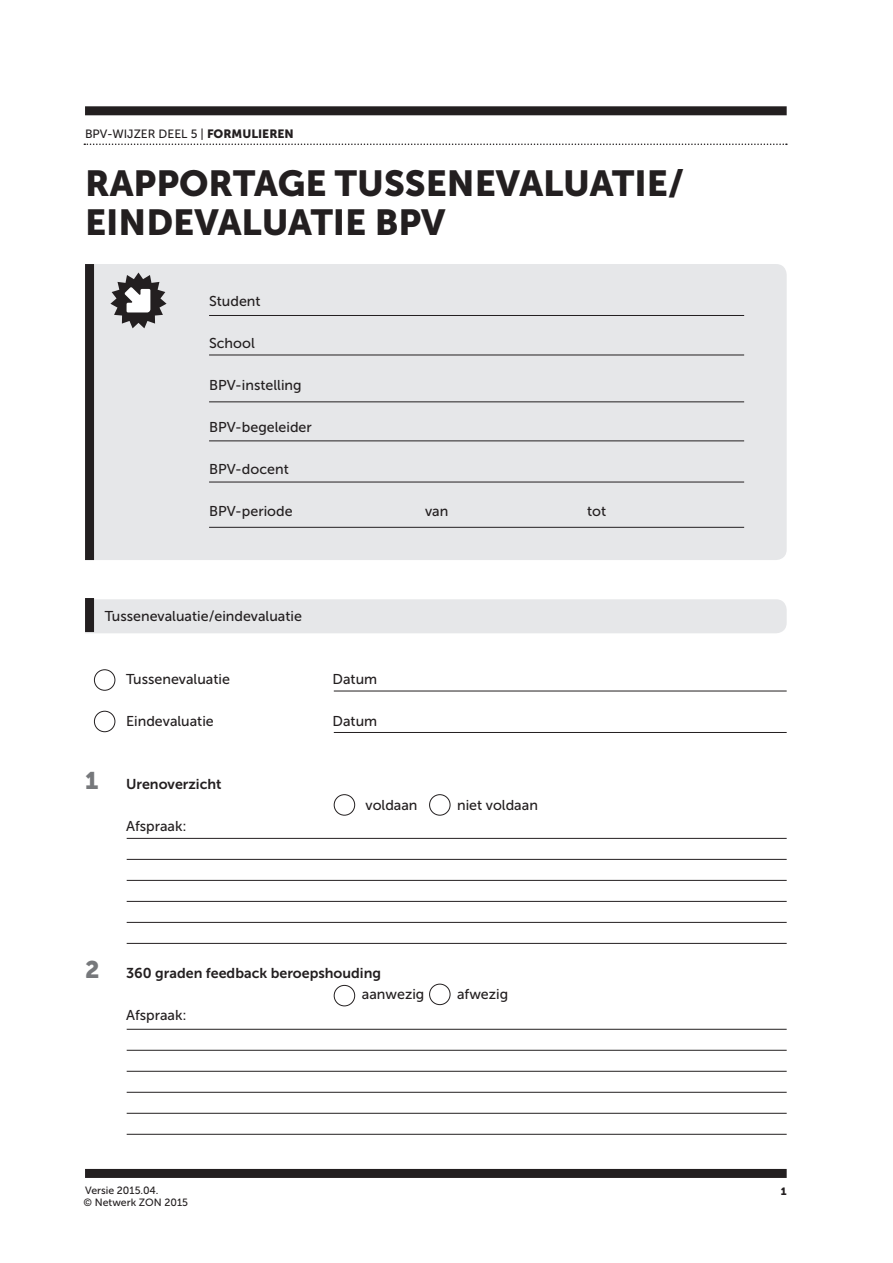
<style>
.page{position:relative;width:893px;height:1263px;background:#fff}
.page>*{position:absolute;margin:0;border:0;box-sizing:border-box;transform-origin:0 0}
.t1{font:36px/39px "Museo Sans 900";color:#231f20}
.t2{font:24px "Museo Sans 900";color:#76787b}
.t3{font:14.25px "Museo Sans 500";color:#231f20}
.t4{font:14.25px "Museo Sans 700";color:#231f20}
.t5{font:12px "Museo Sans 500";color:#231f20}
.t6{font:10.5px "Museo Sans 500";color:#231f20}
.t7{font:10.5px "Museo Sans 900";color:#231f20}
.s1{font-family:"Museo Sans 900"}
</style>
<div class="page">
<div style="left:94px;top:264px;width:693px;height:296px;background:#e6e7e9"></div>
<div style="left:85px;top:264px;width:9px;height:296px;background:#231f20"></div>
<svg style="left:110px;top:273px;width:57px;height:55px;background:#919091"></svg>
<hr style="left:209px;top:315px;width:535px;height:1px;background:#231f20">
<hr style="left:209px;top:355px;width:535px;height:1px;background:#231f20">
<hr style="left:209px;top:401px;width:535px;height:1px;background:#231f20">
<hr style="left:209px;top:440px;width:535px;height:1px;background:#231f20">
<hr style="left:209px;top:482px;width:535px;height:1px;background:#231f20">
<hr style="left:209px;top:527px;width:535px;height:1px;background:#231f20">
<div style="left:85px;top:106px;width:702px;height:9px;background:#231f20"></div>
<svg style="left:84px;top:144px;width:703px;height:1px"></svg>
<div style="left:85px;top:599px;width:702px;height:34px;background:#e6e7e9"></div>
<div style="left:85px;top:598px;width:9px;height:34px;background:#231f20"></div>
<div style="left:94px;top:669px;width:21px;height:22px;border:1px solid #231f20;border-radius:50%"></div>
<div style="left:94px;top:711px;width:21px;height:21px;border:1px solid #231f20;border-radius:50%"></div>
<div style="left:334px;top:794px;width:21px;height:21px;border:1px solid #231f20;border-radius:50%"></div>
<div style="left:334px;top:985px;width:21px;height:21px;border:1px solid #231f20;border-radius:50%"></div>
<div style="left:429px;top:794px;width:21px;height:21px;border:1px solid #231f20;border-radius:50%"></div>
<div style="left:429px;top:984px;width:21px;height:21px;border:1px solid #231f20;border-radius:50%"></div>
<hr style="left:334px;top:691px;width:453px;height:1px;background:#231f20">
<hr style="left:334px;top:732px;width:453px;height:1px;background:#231f20">
<hr style="left:127px;top:838px;width:660px;height:1px;background:#231f20">
<hr style="left:127px;top:859px;width:660px;height:1px;background:#231f20">
<hr style="left:127px;top:880px;width:660px;height:1px;background:#231f20">
<hr style="left:127px;top:901px;width:660px;height:1px;background:#231f20">
<hr style="left:127px;top:922px;width:660px;height:1px;background:#231f20">
<hr style="left:127px;top:943px;width:660px;height:1px;background:#231f20">
<hr style="left:127px;top:1029px;width:660px;height:1px;background:#231f20">
<hr style="left:127px;top:1050px;width:660px;height:1px;background:#231f20">
<hr style="left:127px;top:1071px;width:660px;height:1px;background:#231f20">
<hr style="left:127px;top:1092px;width:660px;height:1px;background:#231f20">
<hr style="left:127px;top:1113px;width:660px;height:1px;background:#231f20">
<hr style="left:127px;top:1134px;width:660px;height:1px;background:#231f20">
<div style="left:85px;top:1169px;width:702px;height:9px;background:#231f20"></div>
<p class="t5" style="left:85px;top:127px;width:210px">BPV-WIJZER DEEL 5 | <span class="s1">FORMULIEREN</span></p>
<h1 class="t1" style="left:85px;top:164px;width:600px">RAPPORTAGE TUSSENEVALUATIE/<br>EINDEVALUATIE BPV</h1>
<p class="t3" style="left:209px;top:293px;width:53px">Student</p>
<p class="t3" style="left:209px;top:335px;width:47px">School</p>
<p class="t3" style="left:209px;top:377px;width:94px">BPV-instelling</p>
<p class="t3" style="left:209px;top:419px;width:104px">BPV-begeleider</p>
<p class="t3" style="left:209px;top:461px;width:81px">BPV-docent</p>
<p class="t3" style="left:209px;top:503px;width:85px">BPV-periode</p>
<p class="t3" style="left:425px;top:503px;width:25px">van</p>
<p class="t3" style="left:587px;top:503px;width:21px">tot</p>
<p class="t3" style="left:105px;top:608px;width:199px">Tussenevaluatie/eindevaluatie</p>
<h2 class="t2" style="left:85px;top:767px;width:15px">1</h2>
<p class="t3" style="left:126px;top:671px;width:105px">Tussenevaluatie</p>
<p class="t3" style="left:333px;top:671px;width:46px">Datum</p>
<p class="t3" style="left:126px;top:713px;width:89px">Eindevaluatie</p>
<p class="t3" style="left:333px;top:713px;width:46px">Datum</p>
<p class="t4" style="left:126px;top:776px;width:97px">Urenoverzicht</p>
<p class="t3" style="left:126px;top:818px;width:62px">Afspraak:</p>
<p class="t3" style="left:366px;top:797px;width:54px">voldaan</p>
<p class="t3" style="left:457px;top:797px;width:82px">niet voldaan</p>
<h2 class="t2" style="left:85px;top:956px;width:16px">2</h2>
<p class="t4" style="left:126px;top:965px;width:257px">360 graden feedback beroepshouding</p>
<p class="t3" style="left:362px;top:986px;width:64px">aanwezig</p>
<p class="t3" style="left:457px;top:986px;width:53px">afwezig</p>
<p class="t3" style="left:126px;top:1007px;width:62px">Afspraak:</p>
<p class="t6" style="left:85px;top:1185px;width:75px">Versie 2015.04.</p>
<p class="t7" style="left:781px;top:1186px;width:7px">1</p>
<p class="t6" style="left:84px;top:1196px;width:106px">© Netwerk ZON 2015</p>
</div>
